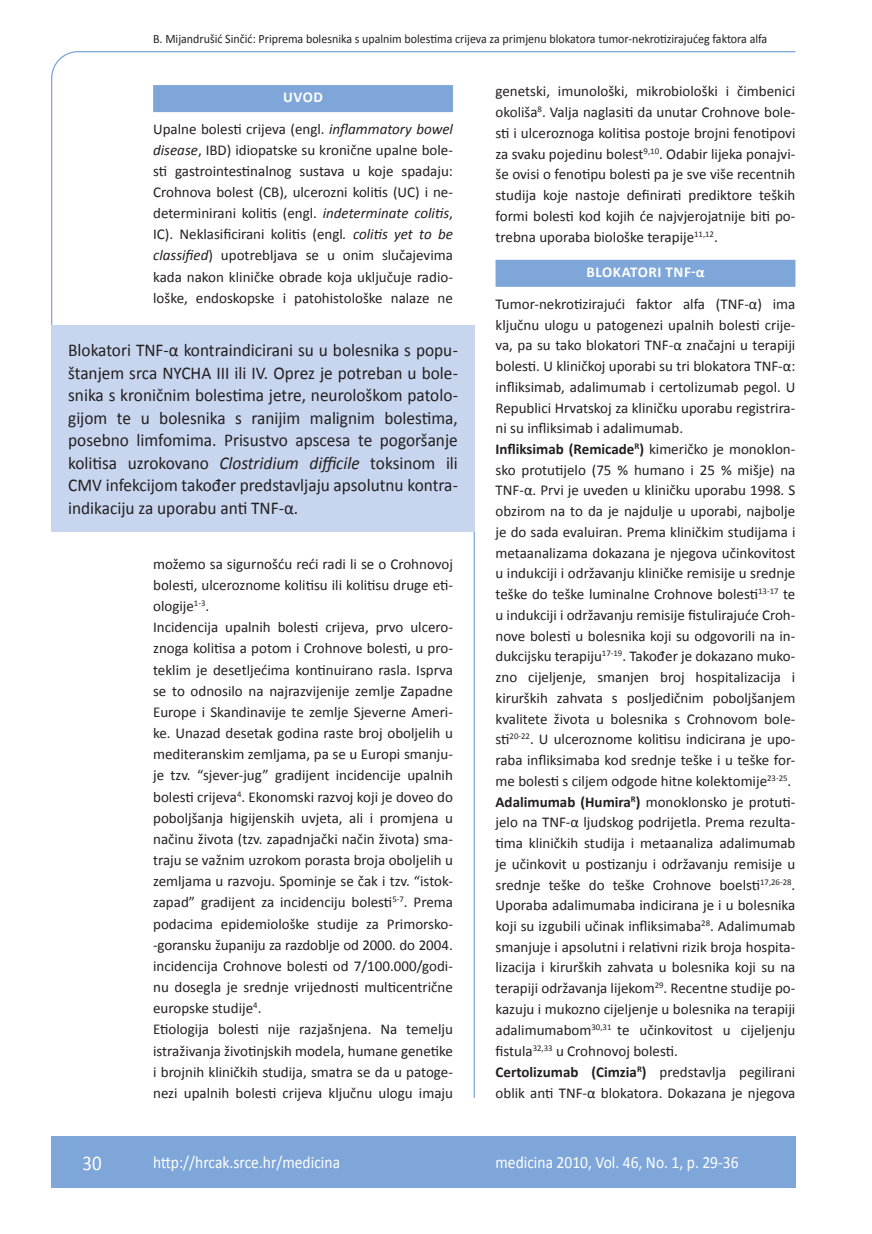
<style>
.page{position:relative;width:872px;height:1234px;background:#fff}
.page>*{position:absolute;margin:0;border:0;box-sizing:border-box;transform-origin:0 0}
.t1{font:21px "Calibri";color:#fff;scale:.9 1}
.anterfile{font:18px/22.5px "Calibri";color:#231f20;text-align:justify;scale:.96 1}
.t2{font:17.25px "Calibri";color:#fff;scale:.9 1}
.osnovni_tekst{font:15px/20.7px "Calibri";color:#231f20;text-align:justify}
.naslov_ruler{font:700 15px "Calibri";letter-spacing:.04em;color:#fff}
.glava{font:12.75px "Calibri";color:#231f20;scale:.94 1}
.s1{font-style:italic}
.s2{font-weight:700}
</style>
<div class="page">
<svg style="left:51px;top:51px;width:745px;height:274px"></svg>
<hr style="left:473px;top:325px;width:2px;height:772px;background:#7ea6d8">
<div style="left:51px;top:1135px;width:744px;height:51px;background:#7ea6d8"></div>
<div style="left:153px;top:85px;width:300px;height:27px;background:#7ea6d8"></div>
<div style="left:495px;top:260px;width:300px;height:27px;background:#7ea6d8"></div>
<div style="left:51px;top:325px;width:424px;height:206px;background:#c7d5ee"></div>
<p class="glava" style="left:153px;top:30px;width:655px">B. Mijandrušić Sinčić: Priprema bolesnika s upalnim bolestima crijeva za primjenu blokatora tumor-nekrotizirajućeg faktora alfa</p>
<p class="naslov_ruler" style="left:283px;top:88px;width:41px">UVOD</p>
<p class="osnovni_tekst" style="left:153px;top:118px;width:301px">Upalne bolesti crijeva (engl. <span class="s1">inflammatory bowel disease</span>, IBD) idiopatske su kronične upalne bole&shy;sti gastrointestinalnog sustava u koje spadaju:<br>Crohnova bolest (CB), ulcerozni kolitis (UC) i ne&shy;determinirani kolitis (engl. <span class="s1">indeterminate colitis</span>, IC). Neklasificirani kolitis (engl<span class="s1">. colitis yet to be classified</span>) upotrebljava se u onim slučajevima kada nakon kliničke obrade koja uključuje radio&shy;loške, endoskopske i patohistološke nalaze ne</p>
<p class="anterfile" style="left:68px;top:338px;width:407px">Blokatori TNF-α kontraindicirani su u bolesnika s popu&shy;štanjem srca NYCHA III ili IV. Oprez je potreban u bole&shy;snika s kroničnim bolestima jetre, neurološkom patolo&shy;gijom te u bolesnika s ranijim malignim bolestima, posebno limfomima. Prisustvo apscesa te pogoršanje kolitisa uzrokovano <span class="s1">Clostridium difficile</span> toksinom ili CMV infekcijom također predstavljaju apsolutnu kontra&shy;indikaciju za uporabu anti TNF-α.</p>
<p class="osnovni_tekst" style="left:153px;top:552px;width:301px;line-height:21.1px">možemo sa sigurnošću reći radi li se o Crohnovoj bolesti, ulceroznome kolitisu ili kolitisu druge eti&shy;ologije<sup>1-3</sup>.</p>
<p class="osnovni_tekst" style="left:153px;top:615px;width:301px;line-height:21.1px">Incidencija upalnih bolesti crijeva, prvo ulcero&shy;znoga kolitisa a potom i Crohnove bolesti, u pro&shy;teklim je desetljećima kontinuirano rasla. Isprva se to odnosilo na najrazvijenije zemlje Zapadne Europe i Skandinavije te zemlje Sjeverne Ameri&shy;ke. Unazad desetak godina raste broj oboljelih u mediteranskim zemljama, pa se u Europi smanju&shy;je tzv. “sjever-jug” gradijent incidencije upalnih bolesti crijeva<sup>4</sup>. Ekonomski razvoj koji je doveo do poboljšanja higijenskih uvjeta, ali i promjena u načinu života (tzv. zapadnjački način života) sma&shy;traju se važnim uzrokom porasta broja oboljelih u zemljama u razvoju. Spominje se čak i tzv. “istok&shy;zapad” gradijent za incidenciju bolesti<sup>5-7</sup>. Prema podacima epidemiološke studije za Primorsko--goransku županiju za razdoblje od 2000. do 2004. incidencija Crohnove bolesti od 7/100.000/godi&shy;nu dosegla je srednje vrijednosti multicentrične europske studije<sup>4</sup>.</p>
<p class="osnovni_tekst" style="left:153px;top:1017px;width:301px;line-height:21.1px">Etiologija bolesti nije razjašnjena. Na temelju istraživanja životinjskih modela, humane genetike i brojnih kliničkih studija, smatra se da u patoge&shy;nezi upalnih bolesti crijeva ključnu ulogu imaju</p>
<p class="osnovni_tekst" style="left:495px;top:80px;width:301px">genetski, imunološki, mikrobiološki i čimbenici okoliša<sup>8</sup>. Valja naglasiti da unutar Crohnove bole&shy;sti i ulceroznoga kolitisa postoje brojni fenotipovi za svaku pojedinu bolest<sup>9,10</sup>. Odabir lijeka ponajvi&shy;še ovisi o fenotipu bolesti pa je sve više recentnih studija koje nastoje definirati prediktore teških formi bolesti kod kojih će najvjerojatnije biti po&shy;trebna uporaba biološke terapije<sup>11,12</sup>.</p>
<p class="naslov_ruler" style="left:586px;top:263px;width:120px">BLOKATORI TNF-α</p>
<p class="osnovni_tekst" style="left:495px;top:293px;width:301px">Tumor-nekrotizirajući faktor alfa (TNF-α) ima ključnu ulogu u patogenezi upalnih bolesti crije&shy;va, pa su tako blokatori TNF-α značajni u terapiji bolesti. U kliničkoj uporabi su tri blokatora TNF-α: infliksimab, adalimumab i certolizumab pegol. U Republici Hrvatskoj za kliničku uporabu registrira&shy;ni su infliksimab i adalimumab.</p>
<p class="osnovni_tekst" style="left:495px;top:438px;width:301px"><span class="s2">Infliksimab (Remicade</span><sup>R</sup><span class="s2">)</span> kimeričko je monoklon&shy;sko protutijelo (75 % humano i 25 % mišje) na TNF-α. Prvi je uveden u kliničku uporabu 1998. S obzirom na to da je najdulje u uporabi, najbolje je do sada evaluiran. Prema kliničkim studijama i metaanalizama dokazana je njegova učinkovitost u indukciji i održavanju kliničke remisije u srednje teške do teške luminalne Crohnove bolesti<sup>13-17</sup> te u indukciji i održavanju remisije fistulirajuće Croh&shy;nove bolesti u bolesnika koji su odgovorili na in&shy;dukcijsku terapiju<sup>17-19</sup>. Također je dokazano muko&shy;zno cijeljenje, smanjen broj hospitalizacija i kirurških zahvata s posljedičnim poboljšanjem kvalitete života u bolesnika s Crohnovom bole&shy;sti<sup>20-22</sup>. U ulceroznome kolitisu indicirana je upo&shy;raba infliksimaba kod srednje teške i u teške for&shy;me bolesti s ciljem odgode hitne kolektomije<sup>23-25</sup>.</p>
<p class="osnovni_tekst" style="left:495px;top:790px;width:301px"><span class="s2">Adalimumab (Humira</span><sup>R</sup><span class="s2">)</span> monoklonsko je protuti&shy;jelo na TNF-α ljudskog podrijetla. Prema rezulta&shy;tima kliničkih studija i metaanaliza adalimumab je učinkovit u postizanju i održavanju remisije u srednje teške do teške Crohnove boelsti<sup>17,26-28</sup>.<br>Uporaba adalimumaba indicirana je i u bolesnika koji su izgubili učinak infliksimaba<sup>28</sup>. Adalimumab smanjuje i apsolutni i relativni rizik broja hospita&shy;lizacija i kirurških zahvata u bolesnika koji su na terapiji održavanja lijekom<sup>29</sup>. Recentne studije po&shy;kazuju i mukozno cijeljenje u bolesnika na terapiji adalimumabom<sup>30,31</sup> te učinkovitost u cijeljenju fistula<sup>32,33</sup> u Crohnovoj bolesti.</p>
<p class="osnovni_tekst" style="left:495px;top:1060px;width:301px"><span class="s2">Certolizumab (Cimzia</span><sup>R</sup><span class="s2">)</span> predstavlja pegilirani oblik anti TNF-α blokatora. Dokazana je njegova</p>
<p class="t1" style="left:82px;top:1149px;width:23px">30</p>
<p class="t2" style="left:153px;top:1150px;width:209px">http://hrcak.srce.hr/medicina</p>
<p class="t2" style="left:495px;top:1151px;width:272px">medicina 2010, Vol. 46, No. 1, p. 29-36</p>
</div>
